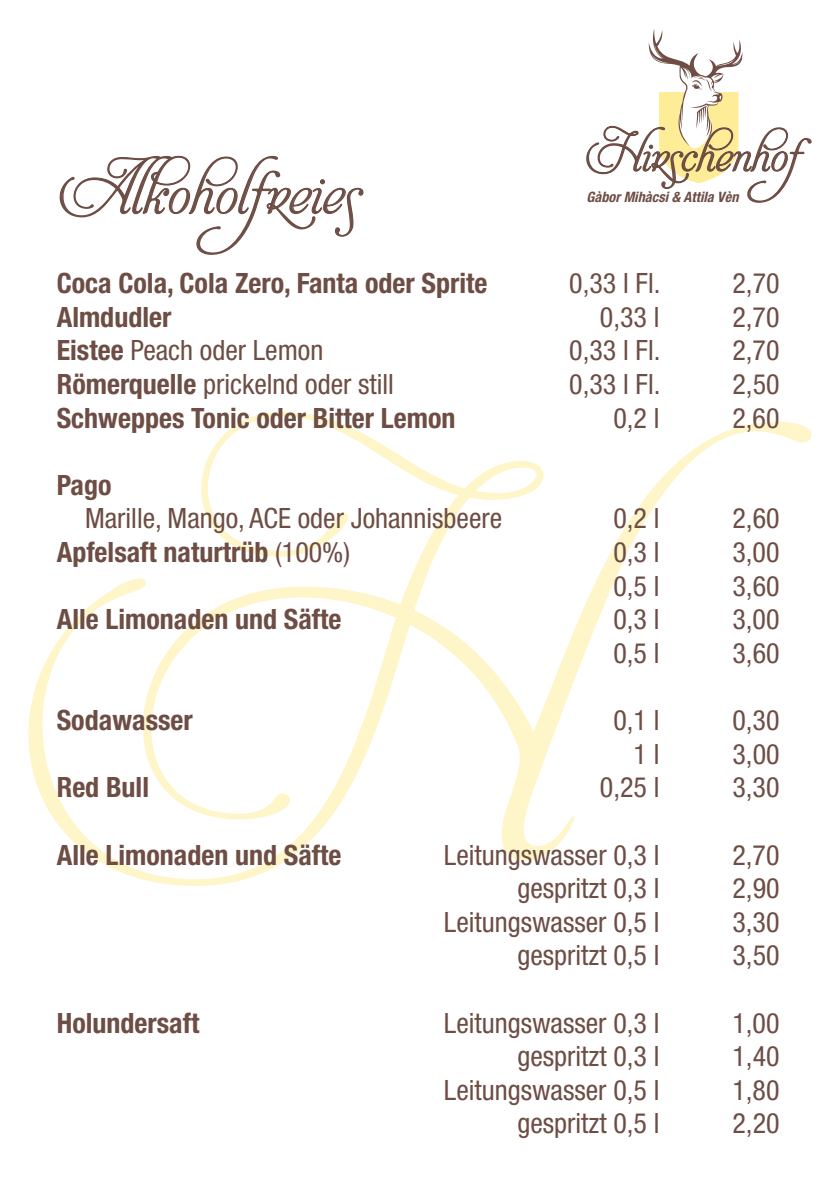
<style>
.page{position:relative;width:840px;height:1191px;background:#fff}
.page>*{position:absolute;margin:0;border:0;box-sizing:border-box;transform-origin:0 0}
.t1{font:48px "Aphrodite Slim Pro";color:#6d4d44}
.t2{font:36.6px "Aphrodite Slim Pro";color:#6d4d44}
.Speisen{font:condensed 28px "Helvetica Neue";color:#6d4d44}
.Speisen-2{font:700 condensed 28px "Helvetica Neue";color:#6d4d44}
.t3{font:italic 700 condensed 14.4px "Helvetica Neue";color:#6d4d44}
.s1{font-weight:700}
.s2{font-weight:400}
</style>
<div class="page">
<svg style="left:28px;top:412px;width:784px;height:474px"></svg>
<svg style="left:586px;top:29px;width:226px;height:174px"></svg>
<svg style="left:59px;top:155px;width:305px;height:100px"></svg>
<p class="t1" style="left:57px;top:168px;width:305px">Alkoholfreies</p>
<h2 class="t2" style="left:585px;top:137px;width:272px">Hirschenhof</h2>
<p class="t3" style="left:586px;top:188px;width:153px">Gàbor Mihàcsi &amp; Attila Vèn</p>
<p class="Speisen-2" style="left:57px;top:266px;width:432px">Coca Cola, Cola Zero, Fanta oder Sprite</p>
<p class="Speisen" style="left:569px;top:267px;width:93px">0,33 l Fl.</p>
<p class="Speisen" style="left:732px;top:267px;width:49px">2,70</p>
<p class="Speisen-2" style="left:57px;top:300px;width:116px">Almdudler</p>
<p class="Speisen" style="left:599px;top:301px;width:61px">0,33 l</p>
<p class="Speisen" style="left:732px;top:301px;width:49px">2,70</p>
<p class="Speisen" style="left:57px;top:334px;width:268px"><span class="s1">Eistee</span> Peach oder Lemon</p>
<p class="Speisen" style="left:569px;top:334px;width:93px">0,33 l Fl.</p>
<p class="Speisen" style="left:732px;top:334px;width:49px">2,70</p>
<p class="Speisen" style="left:57px;top:368px;width:338px"><span class="s1">Römerquelle</span> prickelnd oder still</p>
<p class="Speisen" style="left:569px;top:368px;width:93px">0,33 l Fl.</p>
<p class="Speisen" style="left:732px;top:368px;width:49px">2,50</p>
<p class="Speisen-2" style="left:57px;top:401px;width:400px">Schweppes Tonic oder Bitter Lemon</p>
<p class="Speisen" style="left:613px;top:401px;width:48px">0,2 l</p>
<p class="Speisen" style="left:732px;top:401px;width:49px">2,60</p>
<p class="Speisen-2" style="left:57px;top:468px;width:56px">Pago</p>
<p class="Speisen" style="left:85px;top:502px;width:418px">Marille, Mango, ACE oder Johannisbeere</p>
<p class="Speisen" style="left:613px;top:502px;width:48px">0,2 l</p>
<p class="Speisen" style="left:732px;top:502px;width:49px">2,60</p>
<p class="Speisen-2" style="left:57px;top:535px;width:295px">Apfelsaft naturtrüb <span class="s2">(100%)</span></p>
<p class="Speisen" style="left:613px;top:536px;width:48px">0,3 l</p>
<p class="Speisen" style="left:732px;top:536px;width:49px">3,00</p>
<p class="Speisen" style="left:613px;top:569px;width:48px">0,5 l</p>
<p class="Speisen" style="left:732px;top:569px;width:49px">3,60</p>
<p class="Speisen-2" style="left:57px;top:602px;width:286px">Alle Limonaden und Säfte</p>
<p class="Speisen" style="left:613px;top:603px;width:48px">0,3 l</p>
<p class="Speisen" style="left:732px;top:603px;width:49px">3,00</p>
<p class="Speisen" style="left:613px;top:637px;width:48px">0,5 l</p>
<p class="Speisen" style="left:732px;top:637px;width:49px">3,60</p>
<p class="Speisen-2" style="left:57px;top:703px;width:138px">Sodawasser</p>
<p class="Speisen" style="left:613px;top:704px;width:48px">0,1 l</p>
<p class="Speisen" style="left:732px;top:704px;width:49px">0,30</p>
<p class="Speisen" style="left:633px;top:737px;width:27px">1 l</p>
<p class="Speisen" style="left:732px;top:737px;width:49px">3,00</p>
<p class="Speisen-2" style="left:57px;top:770px;width:94px">Red Bull</p>
<p class="Speisen" style="left:599px;top:771px;width:61px">0,25 l</p>
<p class="Speisen" style="left:732px;top:771px;width:49px">3,30</p>
<p class="Speisen-2" style="left:57px;top:837px;width:286px">Alle Limonaden und Säfte</p>
<p class="Speisen" style="left:443px;top:838px;width:217px">Leitungswasser 0,3 l</p>
<p class="Speisen" style="left:732px;top:838px;width:49px">2,70</p>
<p class="Speisen" style="left:517px;top:872px;width:143px">gespritzt 0,3 l</p>
<p class="Speisen" style="left:732px;top:872px;width:49px">2,90</p>
<p class="Speisen" style="left:443px;top:905px;width:217px">Leitungswasser 0,5 l</p>
<p class="Speisen" style="left:732px;top:905px;width:49px">3,30</p>
<p class="Speisen" style="left:517px;top:939px;width:143px">gespritzt 0,5 l</p>
<p class="Speisen" style="left:732px;top:939px;width:49px">3,50</p>
<p class="Speisen-2" style="left:57px;top:1005px;width:144px">Holundersaft</p>
<p class="Speisen" style="left:443px;top:1006px;width:217px">Leitungswasser 0,3 l</p>
<p class="Speisen" style="left:732px;top:1006px;width:49px">1,00</p>
<p class="Speisen" style="left:517px;top:1040px;width:143px">gespritzt 0,3 l</p>
<p class="Speisen" style="left:732px;top:1040px;width:49px">1,40</p>
<p class="Speisen" style="left:443px;top:1073px;width:217px">Leitungswasser 0,5 l</p>
<p class="Speisen" style="left:732px;top:1073px;width:49px">1,80</p>
<p class="Speisen" style="left:517px;top:1107px;width:143px">gespritzt 0,5 l</p>
<p class="Speisen" style="left:732px;top:1107px;width:49px">2,20</p>
</div>
